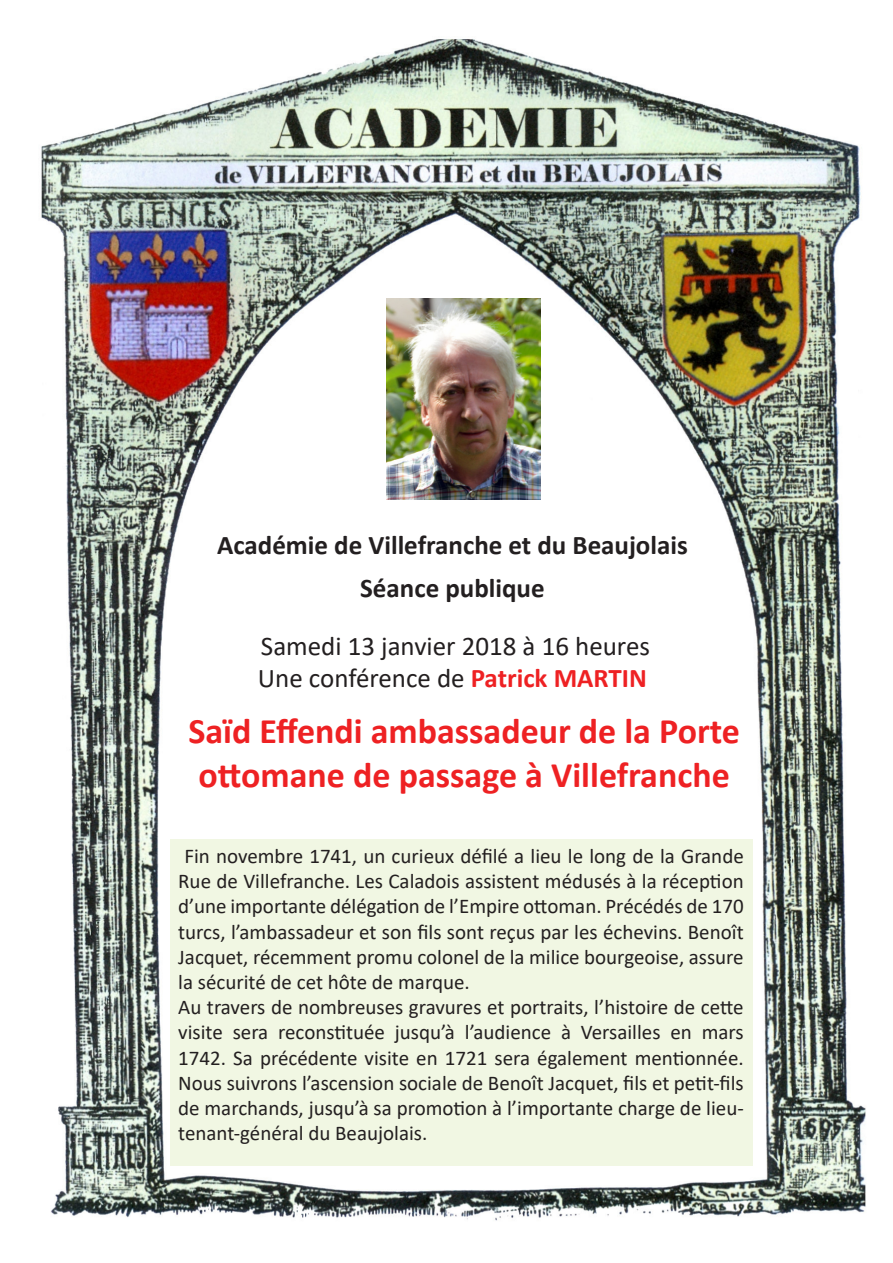
<style>
.page{position:relative;width:893px;height:1263px;background:#fff}
.page>*{position:absolute;margin:0;border:0;box-sizing:border-box;transform-origin:0 0}
.t1{font:700 36px/43.2px "Calibri";color:#ee2123}
.t2{font:27px "Calibri";color:#231f20}
.t3{font:700 27px "Calibri";color:#231f20}
.t4{font:21px/25.2px "Calibri";color:#231f20;text-align:justify}
.s1{font-weight:700;color:#ee2123}
</style>
<div class="page">
<img style="left:41px;top:39px;width:825px;height:1182px">
<div style="left:170px;top:839px;width:582px;height:326px;background:#f1f7e3"></div>
<img style="left:386px;top:299px;width:154px;height:201px">
<p class="t3" style="left:217px;top:526px;width:472px">Académie de Villefranche et du Beaujolais</p>
<p class="t3" style="left:360px;top:569px;width:186px">Séance publique</p>
<p class="t2" style="left:261px;top:627px;width:390px">Samedi 13 janvier 2018 à 16 heures</p>
<p class="t2" style="left:258px;top:660px;width:390px">Une conférence de <span class="s1">Patrick MARTIN</span></p>
<p class="t1" style="left:188px;top:709px;width:553px">Saïd Effendi ambassadeur de la Porte ottomane de passage à Villefranche</p>
<p class="t4" style="left:178px;top:843px;width:567px">Fin novembre 1741, un curieux défilé a lieu le long de la Grande Rue de Villefranche. Les Caladois assistent médusés à la réception d’une importante délégation de l’Empire ottoman. Précédés de 170 turcs, l’ambassadeur et son fils sont reçus par les échevins. Benoît Jacquet, récemment promu colonel de la milice bourgeoise, assure la sécurité de cet hôte de marque.</p>
<p class="t4" style="left:178px;top:994px;width:567px">Au travers de nombreuses gravures et portraits, l’histoire de cette visite sera reconstituée jusqu’à l’audience à Versailles en mars 1742. Sa précédente visite en 1721 sera également mentionnée.<br>Nous suivrons l’ascension sociale de Benoît Jacquet, fils et petit-fils de marchands, jusqu’à sa promotion à l’importante charge de lieu&shy;tenant-général du Beaujolais.</p>
</div>
